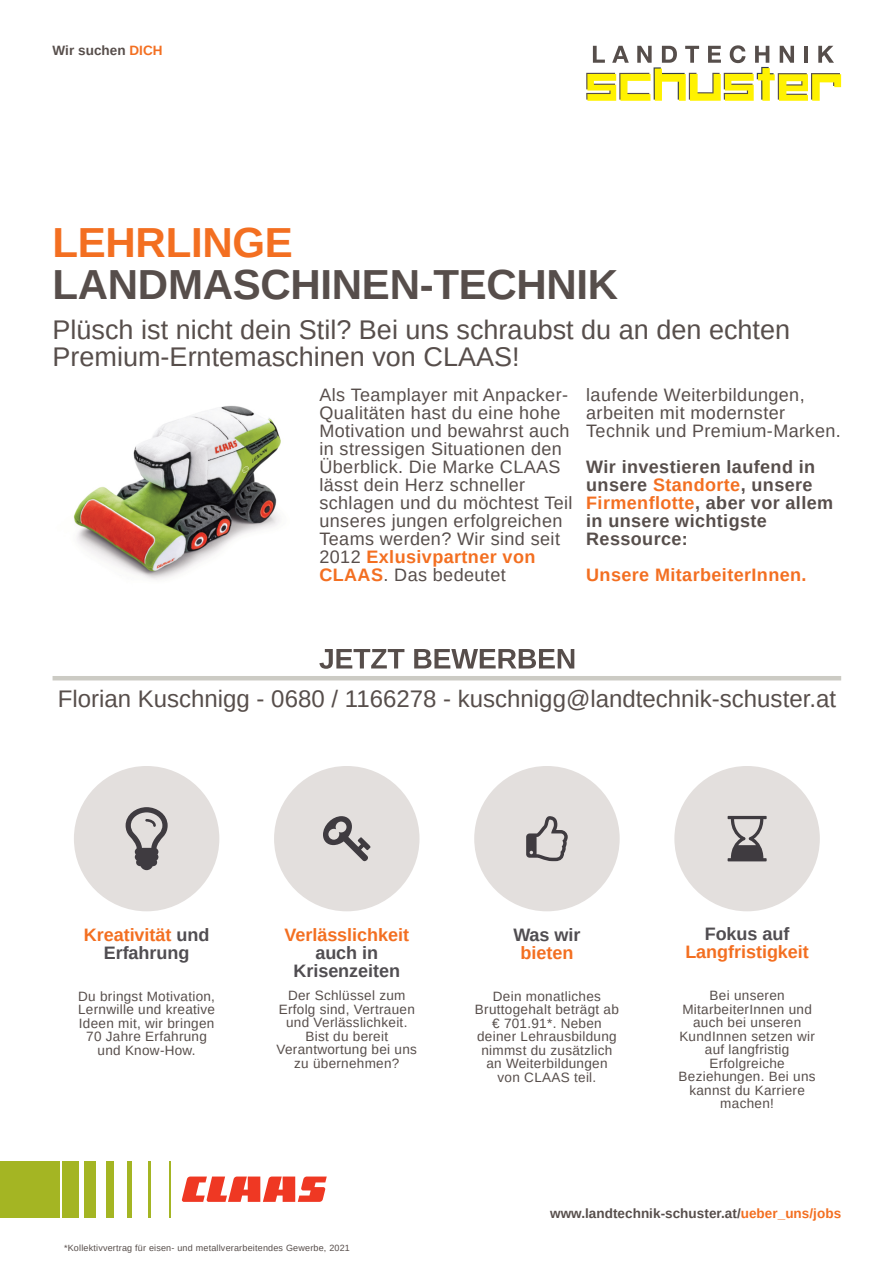
<style>
.page{position:relative;width:894px;height:1263px;background:#fff}
.page>*{position:absolute;margin:0;border:0;box-sizing:border-box;transform-origin:0 0}
.t1{font:700 42px "Liberation Sans";letter-spacing:-.01em;color:#574e4b}
.t2{font:700 42px "Liberation Sans";letter-spacing:-.01em;color:#f36f21}
.t3{font:27px/27px "Liberation Sans";color:#574e4b}
.t4{font:24px "Liberation Sans";color:#574e4b}
.t5{font:18px/18px "Liberation Sans";letter-spacing:.02em;color:#574e4b}
.t6{font:700 18px/18px "Liberation Sans";letter-spacing:.02em;color:#574e4b}
.t7{font:700 18px/18px "Liberation Sans";color:#504d51;text-align:center}
.t8{font:700 18px "Liberation Sans";color:#f36f21}
.t9{font:700 18px "Liberation Sans";letter-spacing:.02em;color:#f36f21}
.t10{font:13.5px/13.5px "Liberation Sans";letter-spacing:.02em;color:#574e4b;text-align:center}
.t11{font:700 13.5px "Liberation Sans";letter-spacing:.005em;color:#574e4b}
.t12{font:9px "Liberation Sans";letter-spacing:.02em;color:#574e4b}
.s1{color:#f36f21}
.s2{font-weight:700;color:#f36f21}
</style>
<div class="page">
<hr style="left:52px;top:676px;width:788px;height:4px;background:#cccbc4">
<svg style="left:319px;top:649px;width:85px;height:20px"></svg>
<svg style="left:414px;top:649px;width:160px;height:19px"></svg>
<svg style="left:170px;top:1161px;width:156px;height:57px"></svg>
<div style="left:0;top:1161px;width:61px;height:57px;background:#a4b523"></div>
<div style="left:62px;top:1161px;width:16px;height:57px;background:#a4b523"></div>
<div style="left:84px;top:1161px;width:12px;height:57px;background:#a4b523"></div>
<div style="left:106px;top:1161px;width:7px;height:57px;background:#a4b523"></div>
<div style="left:127px;top:1161px;width:5px;height:57px;background:#a4b523"></div>
<hr style="left:169px;top:1161px;width:1px;height:57px;background:#a4b523">
<hr style="left:148px;top:1161px;width:3px;height:57px;background:#a4b523">
<svg style="left:586px;top:45px;width:254px;height:56px"></svg>
<img style="left:73px;top:405px;width:208px;height:175px">
<svg style="left:242px;top:467px;width:6px;height:6px"></svg>
<div style="left:74px;top:766px;width:145px;height:145px;background:#e3dfdd;border-radius:50%"></div>
<div style="left:274px;top:766px;width:145px;height:145px;background:#e3dfdd;border-radius:50%"></div>
<div style="left:474px;top:766px;width:145px;height:145px;background:#e3dfdd;border-radius:50%"></div>
<div style="left:674px;top:766px;width:145px;height:145px;background:#e3dfdd;border-radius:50%"></div>
<svg style="left:727px;top:816px;width:39px;height:45px"></svg>
<svg style="left:125px;top:807px;width:42px;height:63px"></svg>
<svg style="left:323px;top:816px;width:47px;height:45px"></svg>
<svg style="left:526px;top:816px;width:41px;height:45px"></svg>
<p class="t11" style="left:53px;top:45px;width:111px">Wir suchen <span class="s1">DICH</span></p>
<h1 class="t2" style="left:52px;top:226px;width:242px">LEHRLINGE</h1>
<h1 class="t1" style="left:52px;top:268px;width:567px">LANDMASCHINEN-TECHNIK</h1>
<h2 class="t3" style="left:52px;top:318px;width:738px">Plüsch ist nicht dein Stil? Bei uns schraubst du an den echten<br>Premium-Erntemaschinen von CLAAS!</h2>
<p class="t5" style="left:319px;top:387px;width:254px">Als Teamplayer mit Anpacker-<br>Qualitäten hast du eine hohe<br>Motivation und bewahrst auch in stressigen Situationen den<br>Überblick. Die Marke CLAAS lässt dein Herz schneller schlagen und du möchtest Teil unseres jungen erfolgreichen<br>Teams werden? Wir sind seit<br>2012 <span class="s2">Exlusivpartner von<br>CLAAS</span>. Das bedeutet</p>
<h3 class="t5" style="left:586px;top:387px;width:256px">laufende Weiterbildungen, arbeiten mit modernster<br>Technik und Premium-Marken.</h3>
<h3 class="t6" style="left:586px;top:459px;width:248px">Wir investieren laufend in unsere <span class="s1">Standorte</span>, unsere<br><span class="s1">Firmenflotte</span>, aber vor allem in unsere wichtigste<br>Ressource:</h3>
<h3 class="t9" style="left:586px;top:568px;width:222px">Unsere MitarbeiterInnen.</h3>
<h3 class="t4" style="left:58px;top:690px;width:779px">Florian Kuschnigg - 0680 / 1166278 - kuschnigg@landtechnik-schuster.at</h3>
<h3 class="t7" style="left:84px;top:927px;width:127px"><span class="s1">Kreativität</span> und<br>Erfahrung</h3>
<h3 class="t8" style="left:284px;top:928px;width:126px">Verlässlichkeit</h3>
<h3 class="t7" style="left:293px;top:945px;width:108px">auch in<br>Krisenzeiten</h3>
<h3 class="t7" style="left:513px;top:927px;width:69px">Was wir</h3>
<h3 class="t8" style="left:520px;top:946px;width:54px">bieten</h3>
<h3 class="t7" style="left:704px;top:927px;width:86px">Fokus auf</h3>
<h3 class="t8" style="left:685px;top:945px;width:125px">Langfristigkeit</h3>
<p class="t10" style="left:276px;top:990px;width:142px">Der Schlüssel zum<br>Erfolg sind, Vertrauen und Verlässlichkeit.<br>Bist du bereit<br>Verantwortung bei uns zu übernehmen?</p>
<p class="t10" style="left:678px;top:990px;width:138px">Bei unseren<br>MitarbeiterInnen und auch bei unseren<br>KundInnen setzen wir auf langfristig<br>Erfolgreiche<br>Beziehungen. Bei uns kannst du Karriere machen!</p>
<p class="t10" style="left:78px;top:991px;width:138px">Du bringst Motivation,<br>Lernwille und kreative<br>Ideen mit, wir bringen<br>70 Jahre Erfahrung und Know-How.</p>
<p class="t10" style="left:475px;top:991px;width:145px">Dein monatliches<br>Bruttogehalt beträgt ab € 701.91*. Neben deiner Lehrausbildung nimmst du zusätzlich an Weiterbildungen von CLAAS teil.</p>
<p class="t12" style="left:64px;top:1245px;width:287px">*Kollektivvertrag für eisen- und metallverarbeitendes Gewerbe, 2021</p>
<p class="t11" style="left:550px;top:1208px;width:292px">www.landtechnik-schuster.at/<span class="s1">ueber_uns/jobs</span></p>
</div>
